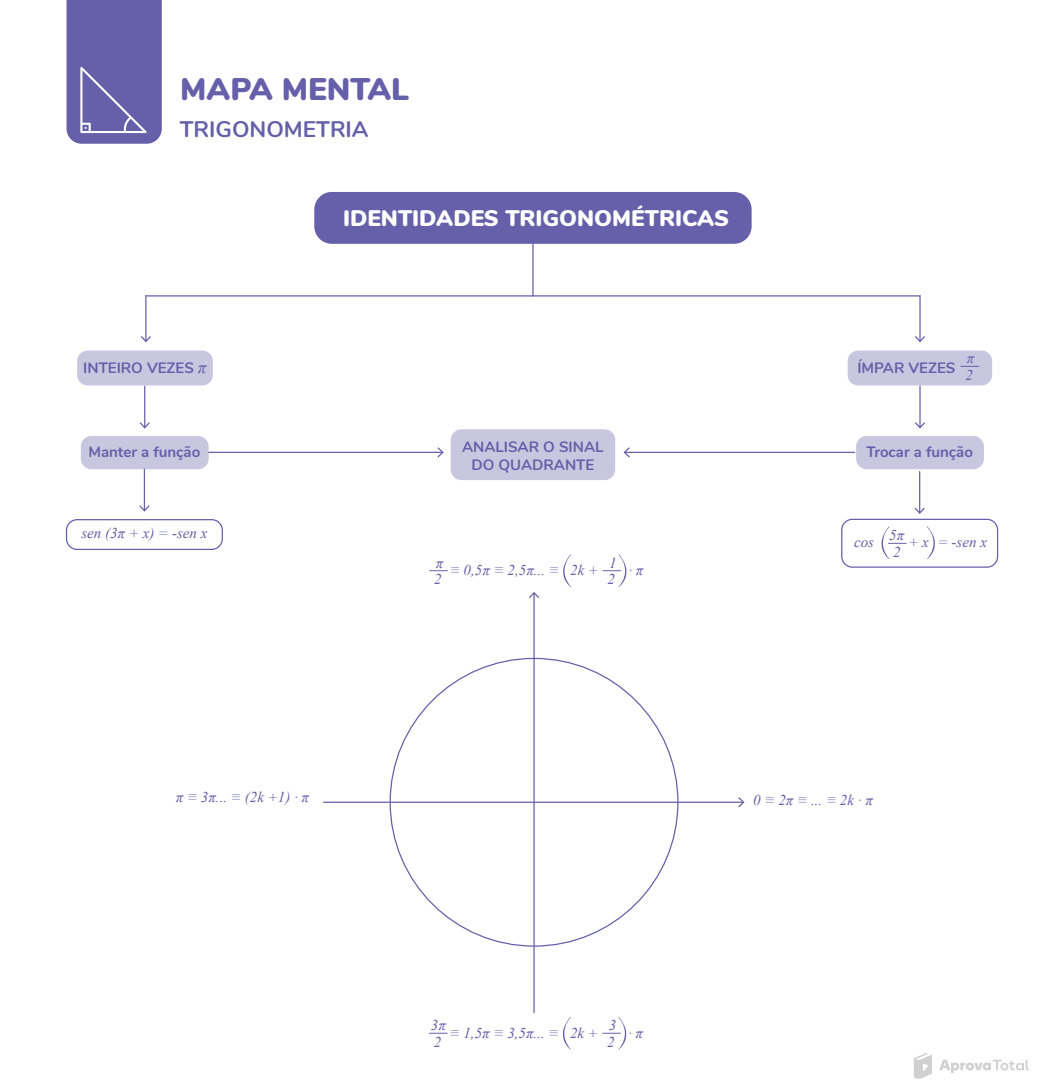
<style>
.page{position:relative;width:1041px;height:1090px;background:#fff}
.page>*{position:absolute;margin:0;border:0;box-sizing:border-box;transform-origin:0 0}
.t1{font:900 31.25px "Nunito";color:#665fa9}
.t2{font:900 22.5px "Nunito";color:#fff}
.t3{font:700 22.5px "Nunito";color:#665fa9}
.t4{font:italic 15px/16.8px "Times New Roman";color:#665fa9}
.t5{font:700 15px/18px "Nunito";color:#665fa9;text-align:center}
.s1{font-family:"Times New Roman";font-weight:400;font-style:italic;font-size:17.5px}
</style>
<div class="page">
<svg style="left:939px;top:1059px;width:89px;height:14px"></svg>
<svg style="left:914px;top:1052px;width:17px;height:26px"></svg>
<svg style="left:66px;top:0;width:96px;height:144px;background:#6f69ae"></svg>
<div style="left:314px;top:192px;width:437px;height:52px;background:#665fa9;border-radius:18px"></div>
<hr style="left:144px;top:386px;width:1px;height:41px;background:#665fa9">
<svg style="left:140px;top:422px;width:10px;height:6px"></svg>
<hr style="left:919px;top:295px;width:1px;height:46px;background:#665fa9">
<svg style="left:915px;top:336px;width:9px;height:6px"></svg>
<hr style="left:145px;top:295px;width:1px;height:46px;background:#665fa9">
<svg style="left:141px;top:336px;width:10px;height:6px"></svg>
<hr style="left:146px;top:295px;width:773px;height:1px;background:#665fa9">
<hr style="left:532px;top:239px;width:1px;height:57px;background:#665fa9">
<div style="left:81px;top:436px;width:128px;height:33px;background:#c9c7e0;border-radius:11px"></div>
<div style="left:450px;top:429px;width:165px;height:51px;background:#c9c7e0;border-radius:11px"></div>
<div style="left:77px;top:350px;width:136px;height:35px;background:#c9c7e0;border-radius:11px"></div>
<hr style="left:919px;top:386px;width:1px;height:41px;background:#665fa9">
<svg style="left:915px;top:422px;width:9px;height:6px"></svg>
<div style="left:855px;top:436px;width:128px;height:33px;background:#c9c7e0;border-radius:11px"></div>
<div style="left:66px;top:519px;width:157px;height:31px;border:1px solid #665fa9;border-radius:11px"></div>
<hr style="left:144px;top:469px;width:1px;height:41px;background:#665fa9">
<svg style="left:139px;top:505px;width:10px;height:6px"></svg>
<hr style="left:918px;top:471px;width:2px;height:41px;background:#665fa9">
<svg style="left:914px;top:507px;width:10px;height:7px"></svg>
<div style="left:841px;top:518px;width:156px;height:49px;border:1px solid #665fa9;border-radius:11px"></div>
<svg style="left:881px;top:526px;width:25px;height:33px"></svg>
<svg style="left:927px;top:526px;width:7px;height:33px"></svg>
<hr style="left:323px;top:801px;width:420px;height:1px;background:#665fa9">
<svg style="left:738px;top:797px;width:6px;height:10px"></svg>
<hr style="left:533px;top:593px;width:1px;height:419px;background:#665fa9">
<svg style="left:529px;top:592px;width:10px;height:6px"></svg>
<svg style="left:429px;top:570px;width:18px;height:1px"></svg>
<svg style="left:563px;top:554px;width:8px;height:33px"></svg>
<svg style="left:602px;top:554px;width:24px;height:33px"></svg>
<svg style="left:429px;top:1032px;width:18px;height:1px"></svg>
<svg style="left:563px;top:1017px;width:8px;height:32px"></svg>
<svg style="left:602px;top:1017px;width:24px;height:32px"></svg>
<hr style="left:209px;top:451px;width:233px;height:2px;background:#665fa9">
<svg style="left:437px;top:447px;width:6px;height:10px"></svg>
<hr style="left:624px;top:451px;width:230px;height:2px;background:#665fa9">
<svg style="left:623px;top:447px;width:6px;height:10px"></svg>
<div style="left:847px;top:350px;width:144px;height:35px;background:#c9c7e0;border-radius:11px"></div>
<svg style="left:960px;top:366px;width:18px;height:1px"></svg>
<h1 class="t1" style="left:180px;top:66px;width:230px">MAPA MENTAL</h1>
<h2 class="t3" style="left:180px;top:112px;width:190px">TRIGONOMETRIA</h2>
<p class="t5" style="left:83px;top:357px;width:125px">INTEIRO VEZES <span class="s1">π</span></p>
<h2 class="t2" style="left:343px;top:202px;width:387px">IDENTIDADES TRIGONOMÉTRICAS</h2>
<p class="t5" style="left:88px;top:442px;width:113px">Manter a função</p>
<p class="t5" style="left:462px;top:437px;width:143px">ANALISAR O SINAL<br>DO QUADRANTE</p>
<p class="t5" style="left:857px;top:357px;width:100px">ÍMPAR VEZES</p>
<p class="t4" style="left:965px;top:349px;width:10px">π<br>2</p>
<p class="t5" style="left:866px;top:442px;width:108px">Trocar a função</p>
<p class="t4" style="left:81px;top:524px;width:128px">sen (3π + x) = -sen x</p>
<p class="t4" style="left:889px;top:526px;width:17px">5π<br>2</p>
<p class="t4" style="left:853px;top:533px;width:21px">cos</p>
<p class="t4" style="left:908px;top:533px;width:80px">+ x = -sen x</p>
<p class="t4" style="left:434px;top:553px;width:11px">π<br>2</p>
<p class="t4" style="left:607px;top:553px;width:11px">1<br>2</p>
<p class="t4" style="left:449px;top:561px;width:150px">≡ 0,5π ≡ 2,5π... ≡ 2k +</p>
<p class="t4" style="left:628px;top:561px;width:17px">· π</p>
<p class="t4" style="left:176px;top:788px;width:135px">π ≡ 3π... ≡ (2k +1) · π</p>
<p class="t4" style="left:753px;top:791px;width:121px">0 ≡ 2π ≡ ... ≡ 2k · π</p>
<p class="t4" style="left:431px;top:1016px;width:17px">3π<br>2</p>
<p class="t4" style="left:607px;top:1016px;width:11px">3<br>2</p>
<p class="t4" style="left:449px;top:1023px;width:150px">≡ 1,5π ≡ 3,5π... ≡ 2k +</p>
<p class="t4" style="left:628px;top:1023px;width:17px">· π</p>
</div>
